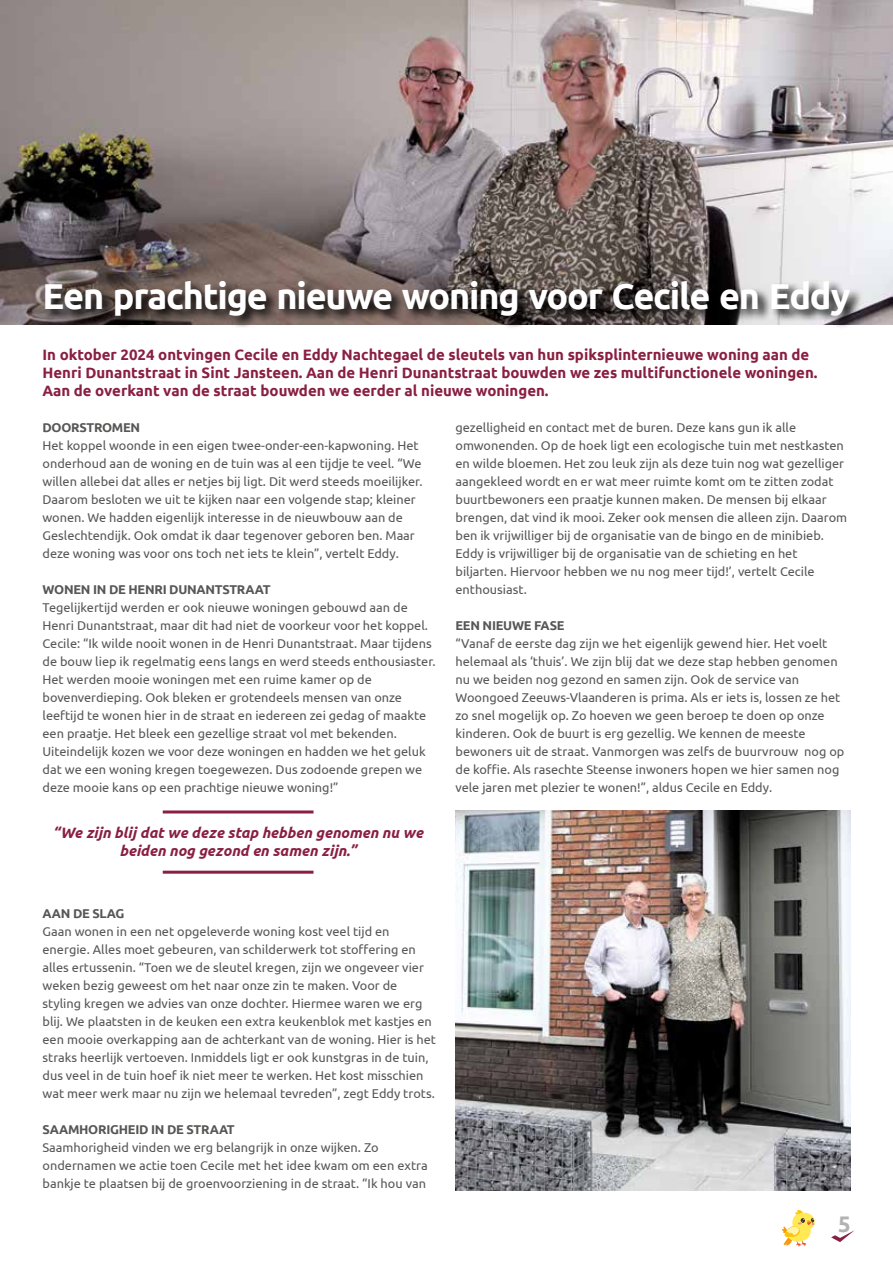
<style>
.page{position:relative;width:893px;height:1263px;background:#fff}
.page>*{position:absolute;margin:0;border:0;box-sizing:border-box;transform-origin:0 0}
.t1{font:700 36px "Ubuntu";letter-spacing:-.035em;color:#fff}
.t2{font:700 22.5px "Ubuntu";color:#b3b2b2}
.t3{font:700 15px/18px "Ubuntu";color:#891f41}
.t4{font:italic 700 15px/18px "Ubuntu";color:#891f41;text-align:center}
.t5{font:12.75px/18px "Ubuntu";color:#575756}
.t6{font:700 12.75px "Ubuntu";letter-spacing:-.02em;color:#575756}
</style>
<div class="page">
<svg style="left:782px;top:1210px;width:33px;height:37px"></svg>
<img style="left:0;top:0;width:893px;height:324px">
<svg style="left:43px;top:279px;width:821px;height:49px;background:#645b59"></svg>
<hr style="left:163px;top:810px;width:150px;height:3px;background:#891f41">
<hr style="left:163px;top:871px;width:150px;height:3px;background:#891f41">
<img style="left:455px;top:810px;width:395px;height:381px">
<svg style="left:831px;top:1230px;width:23px;height:12px"></svg>
<h1 class="t1" style="left:43px;top:274px;width:809px">Een prachtige nieuwe woning voor Cecile en Eddy</h1>
<p class="t3" style="left:43px;top:345px;width:776px">In oktober 2024 ontvingen Cecile en Eddy Nachtegael de sleutels van hun spiksplinternieuwe woning aan de<br>Henri Dunantstraat in Sint Jansteen. Aan de Henri Dunantstraat bouwden we zes multifunctionele woningen.<br>Aan de overkant van de straat bouwden we eerder al nieuwe woningen.</p>
<p class="t6" style="left:43px;top:420px;width:99px">DOORSTROMEN</p>
<p class="t5" style="left:43px;top:436px;width:382px">Het koppel woonde in een eigen twee-onder-een-kapwoning. Het onderhoud aan de woning en de tuin was al een tijdje te veel. “We willen allebei dat alles er netjes bij ligt. Dit werd steeds moeilijker.<br>Daarom besloten we uit te kijken naar een volgende stap; kleiner wonen. We hadden eigenlijk interesse in de nieuwbouw aan de Geslechtendijk. Ook omdat ik daar tegenover geboren ben. Maar deze woning was voor ons toch net iets te klein”, vertelt Eddy.</p>
<p class="t6" style="left:43px;top:582px;width:230px">WONEN IN DE HENRI DUNANTSTRAAT</p>
<p class="t5" style="left:43px;top:598px;width:395px">Tegelijkertijd werden er ook nieuwe woningen gebouwd aan de Henri Dunantstraat, maar dit had niet de voorkeur voor het koppel.<br>Cecile: “Ik wilde nooit wonen in de Henri Dunantstraat. Maar tijdens de bouw liep ik regelmatig eens langs en werd steeds enthousiaster.<br>Het werden mooie woningen met een ruime kamer op de bovenverdieping. Ook bleken er grotendeels mensen van onze leeftijd te wonen hier in de straat en iedereen zei gedag of maakte een praatje. Het bleek een gezellige straat vol met bekenden.<br>Uiteindelijk kozen we voor deze woningen en hadden we het geluk dat we een woning kregen toegewezen. Dus zodoende grepen we deze mooie kans op een prachtige nieuwe woning!”</p>
<p class="t5" style="left:455px;top:418px;width:393px">gezelligheid en contact met de buren. Deze kans gun ik alle omwonenden. Op de hoek ligt een ecologische tuin met nestkasten en wilde bloemen. Het zou leuk zijn als deze tuin nog wat gezelliger aangekleed wordt en er wat meer ruimte komt om te zitten zodat buurtbewoners een praatje kunnen maken. De mensen bij elkaar brengen, dat vind ik mooi. Zeker ook mensen die alleen zijn. Daarom ben ik vrijwilliger bij de organisatie van de bingo en de minibieb.<br>Eddy is vrijwilliger bij de organisatie van de schieting en het biljarten. Hiervoor hebben we nu nog meer tijd!’, vertelt Cecile enthousiast.</p>
<p class="t6" style="left:455px;top:618px;width:111px">EEN NIEUWE FASE</p>
<p class="t5" style="left:455px;top:634px;width:390px">“Vanaf de eerste dag zijn we het eigenlijk gewend hier. Het voelt helemaal als ‘thuis’. We zijn blij dat we deze stap hebben genomen nu we beiden nog gezond en samen zijn. Ook de service van Woongoed Zeeuws-Vlaanderen is prima. Als er iets is, lossen ze het zo snel mogelijk op. Zo hoeven we geen beroep te doen op onze kinderen. Ook de buurt is erg gezellig. We kennen de meeste bewoners uit de straat. Vanmorgen was zelfs de buurvrouw nog op de koffie. Als rasechte Steense inwoners hopen we hier samen nog vele jaren met plezier te wonen!”, aldus Cecile en Eddy.</p>
<p class="t4" style="left:53px;top:824px;width:371px">“We zijn blij dat we deze stap hebben genomen nu we beiden nog gezond en samen zijn.”</p>
<p class="t6" style="left:43px;top:906px;width:84px">AAN DE SLAG</p>
<p class="t5" style="left:43px;top:922px;width:395px">Gaan wonen in een net opgeleverde woning kost veel tijd en energie. Alles moet gebeuren, van schilderwerk tot stoffering en alles ertussenin. “Toen we de sleutel kregen, zijn we ongeveer vier weken bezig geweest om het naar onze zin te maken. Voor de styling kregen we advies van onze dochter. Hiermee waren we erg blij. We plaatsten in de keuken een extra keukenblok met kastjes en een mooie overkapping aan de achterkant van de woning. Hier is het straks heerlijk vertoeven. Inmiddels ligt er ook kunstgras in de tuin, dus veel in de tuin hoef ik niet meer te werken. Het kost misschien wat meer werk maar nu zijn we helemaal tevreden”, zegt Eddy trots.</p>
<p class="t6" style="left:43px;top:1122px;width:194px">SAAMHORIGHEID IN DE STRAAT</p>
<p class="t5" style="left:43px;top:1138px;width:387px">Saamhorigheid vinden we erg belangrijk in onze wijken. Zo ondernamen we actie toen Cecile met het idee kwam om een extra bankje te plaatsen bij de groenvoorziening in de straat. “Ik hou van</p>
<h2 class="t2" style="left:838px;top:1210px;width:14px">5</h2>
</div>
